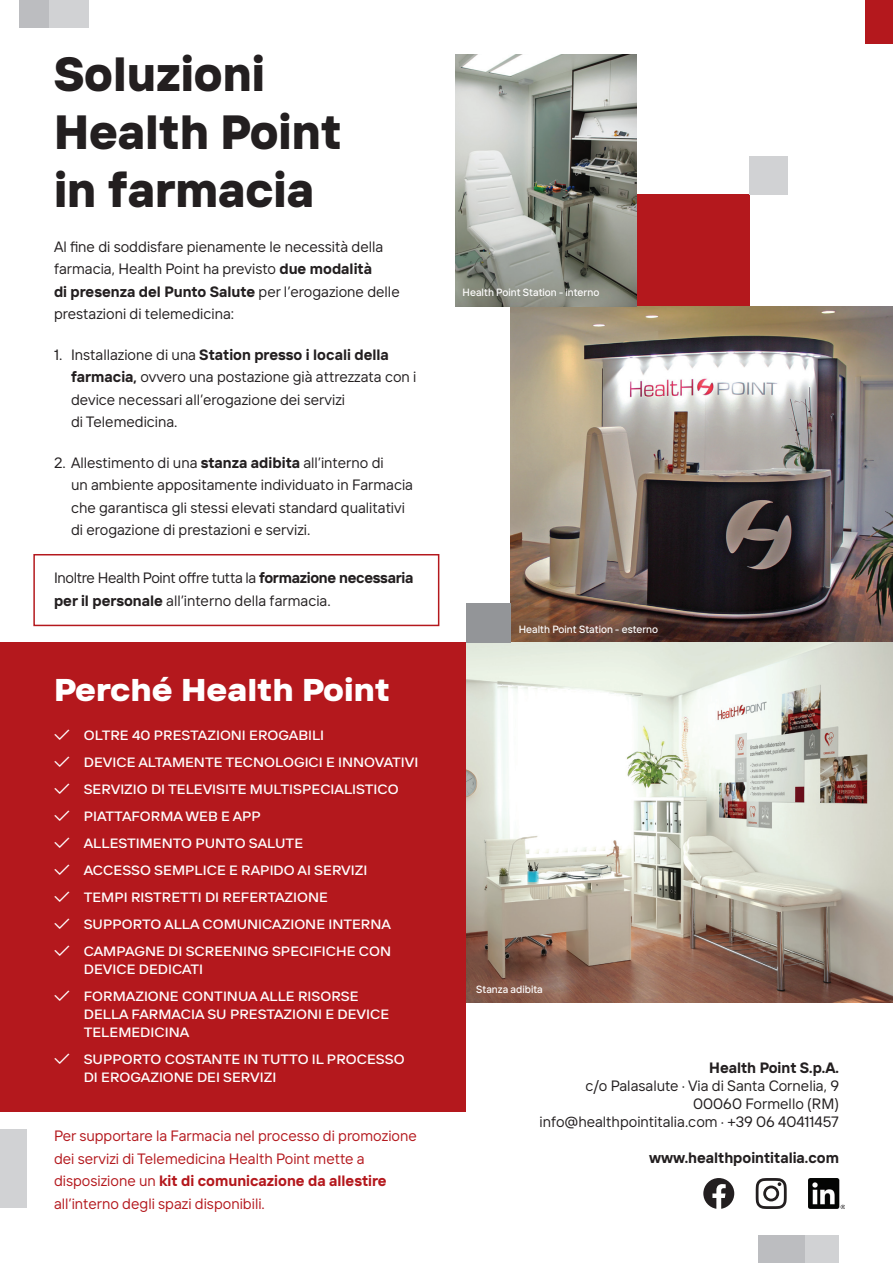
<style>
.page{position:relative;width:893px;height:1263px;background:#fff}
.page>*{position:absolute;margin:0;border:0;box-sizing:border-box;transform-origin:0 0}
.t1{font:800 48px "TT Interfaces";color:#231f20}
.t2{font:800 31.5px "TT Interfaces";color:#fff;scale:1.11 1}
.t3{font:15px/22.5px "TT Interfaces";color:#231f20}
.t4{font:15px/22.5px "TT Interfaces";color:#b4181d}
.t5{font:15px "TT Interfaces";letter-spacing:-.02em;color:#231f20}
.t6{font:700 15px "TT Interfaces";color:#231f20}
.t7{font:500 13.5px/18px "TT Interfaces";color:#fff;scale:1.11 1}
.t8{font:500 10.5px "TT Interfaces";color:#fff}
.s1{font-weight:700}
.s2{font-family:"Aeonik";font-weight:400;font-size:15px}
</style>
<div class="page">
<div style="left:0;top:643px;width:466px;height:469px;background:#b4181d"></div>
<div style="left:758px;top:1236px;width:47px;height:27px;background:#bcbdc0"></div>
<div style="left:805px;top:1236px;width:34px;height:27px;background:#d1d2d4"></div>
<img style="left:510px;top:306px;width:383px;height:337px">
<img style="left:466px;top:643px;width:427px;height:359px">
<div style="left:636px;top:194px;width:114px;height:112px;background:#b4181d"></div>
<div style="left:0;top:1129px;width:27px;height:79px;background:#d1d2d4"></div>
<div style="left:865px;top:0;width:28px;height:44px;background:#b4181d"></div>
<svg style="left:756px;top:1178px;width:31px;height:31px"></svg>
<svg style="left:703px;top:1178px;width:31px;height:31px"></svg>
<img style="left:808px;top:1178px;width:36px;height:31px">
<img style="left:455px;top:54px;width:181px;height:252px">
<div style="left:33px;top:554px;width:406px;height:72px;border:2px solid #b4181d"></div>
<div style="left:466px;top:604px;width:44px;height:39px;background:#939598"></div>
<div style="left:750px;top:156px;width:38px;height:38px;background:#d1d2d4"></div>
<div style="left:49px;top:0;width:40px;height:28px;background:#d1d2d4"></div>
<div style="left:19px;top:0;width:30px;height:28px;background:#bcbdc0"></div>
<p class="t1" style="left:54px;top:42px;width:212px">Soluzioni</p>
<p class="t1" style="left:54px;top:100px;width:289px">Health Point</p>
<p class="t1" style="left:54px;top:157px;width:262px">in farmacia</p>
<p class="t3" style="left:54px;top:235px;width:331px">Al fine di soddisfare pienamente le necessità della farmacia, Health Point ha previsto <span class="s1">due modalità</span></p>
<p class="t3" style="left:54px;top:280px;width:347px"><span class="s1">di presenza del Punto Salute</span> per l’erogazione delle prestazioni di telemedicina:</p>
<p class="t3" style="left:71px;top:343px;width:347px;text-indent:-17px">1. Installazione di una <span class="s1">Station presso i locali della farmacia,</span> ovvero una postazione già attrezzata con i device necessari all’erogazione dei servizi</p>
<p class="t3" style="left:71px;top:410px;width:108px">di Telemedicina.</p>
<p class="t3" style="left:54px;top:451px;width:331px">2. Allestimento di una <span class="s1">stanza adibita</span> all’interno di</p>
<p class="t3" style="left:71px;top:473px;width:344px">un ambiente appositamente individuato in Farmacia</p>
<p class="t3" style="left:71px;top:496px;width:335px">che garantisca gli stessi elevati standard qualitativi</p>
<p class="t3" style="left:71px;top:518px;width:241px">di erogazione di prestazioni e servizi.</p>
<p class="t5" style="left:54px;top:568px;width:361px">Inoltre Health Point offre tutta la <span class="s1">formazione necessaria</span></p>
<p class="t3" style="left:54px;top:589px;width:278px"><span class="s1">per il personale</span> all’interno della farmacia.</p>
<p class="t2" style="left:54px;top:669px;width:304px">Perché Health Point</p>
<p class="t7" style="left:54px;top:726px;width:245px"><span class="s2">✓</span> OLTRE 40 PRESTAZIONI EROGABILI</p>
<p class="t7" style="left:54px;top:753px;width:330px"><span class="s2">✓</span> DEVICE ALTAMENTE TECNOLOGICI E INNOVATIVI</p>
<p class="t7" style="left:54px;top:780px;width:312px"><span class="s2">✓</span> SERVIZIO DI TELEVISITE MULTISPECIALISTICO</p>
<p class="t7" style="left:54px;top:807px;width:188px"><span class="s2">✓</span> PIATTAFORMA WEB E APP</p>
<p class="t7" style="left:54px;top:834px;width:226px"><span class="s2">✓</span> ALLESTIMENTO PUNTO SALUTE</p>
<p class="t7" style="left:54px;top:861px;width:284px"><span class="s2">✓</span> ACCESSO SEMPLICE E RAPIDO AI SERVIZI</p>
<p class="t7" style="left:54px;top:888px;width:248px"><span class="s2">✓</span> TEMPI RISTRETTI DI REFERTAZIONE</p>
<p class="t7" style="left:54px;top:915px;width:305px"><span class="s2">✓</span> SUPPORTO ALLA COMUNICAZIONE INTERNA</p>
<p class="t7" style="left:84px;top:942px;width:278px;text-indent:-30px"><span class="s2">✓</span> CAMPAGNE DI SCREENING SPECIFICHE CON<br>DEVICE DEDICATI</p>
<p class="t7" style="left:84px;top:987px;width:277px;text-indent:-30px"><span class="s2">✓</span> FORMAZIONE CONTINUA ALLE RISORSE<br>DELLA FARMACIA SU PRESTAZIONI E DEVICE<br>TELEMEDICINA</p>
<p class="t7" style="left:54px;top:1050px;width:317px"><span class="s2">✓</span> SUPPORTO COSTANTE IN TUTTO IL PROCESSO</p>
<p class="t7" style="left:84px;top:1068px;width:175px">DI EROGAZIONE DEI SERVIZI</p>
<p class="t4" style="left:54px;top:1124px;width:364px">Per supportare la Farmacia nel processo di promozione dei servizi di Telemedicina Health Point mette a disposizione un <span class="s1">kit di comunicazione da allestire </span>all’interno degli spazi disponibili.</p>
<p class="t8" style="left:463px;top:286px;width:138px">Health Point Station - interno</p>
<p class="t8" style="left:519px;top:622px;width:141px">Health Point Station - esterno</p>
<p class="t8" style="left:476px;top:982px;width:68px">Stanza adibita</p>
<p class="t6" style="left:709px;top:1058px;width:131px">Health Point S.p.A.</p>
<p class="t3" style="left:585px;top:1074px;width:255px">c/o Palasalute · Via di Santa Cornelia, 9</p>
<p class="t3" style="left:693px;top:1092px;width:147px">00060 Formello (RM)</p>
<p class="t3" style="left:540px;top:1110px;width:301px">info@healthpointitalia.com · +39 06 40411457</p>
<p class="t6" style="left:649px;top:1148px;width:191px">www.healthpointitalia.com</p>
</div>
